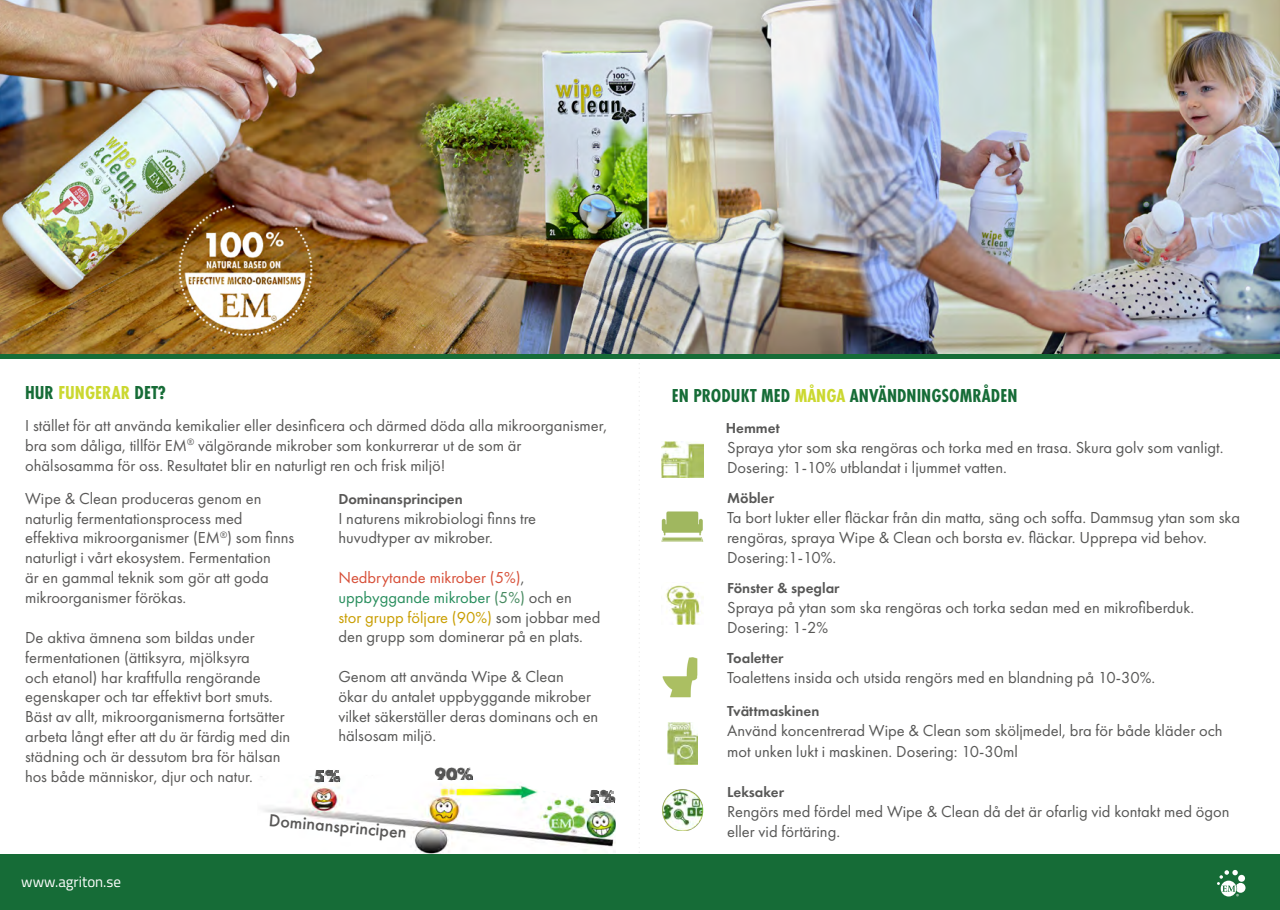
<style>
.page{position:relative;width:1280px;height:910px;background:#fff}
.page>*{position:absolute;margin:0;border:0;box-sizing:border-box;transform-origin:0 0}
.t1{font:700 19.5px "Futura PT Cond";color:#166c37}
.t2{font:700 19.5px "Futura PT Cond";color:#cbd830}
.t3{font:500 18px "Futura PT";color:#595857}
.t4{font:700 18px "Futura PT";color:#575756}
.t5{font:16.5px/19.8px "Futura PT";color:#575756}
.t6{font:16.5px/19.8px "Futura PT";color:#595857}
.t7{font:600 15px "Futura PT";color:#575756}
.t8{font:600 15px "Futura PT";color:#595857}
.t9{font:15px "Titillium";color:#fff}
.t10{font:700 9.3px "Minion Pro";color:#fff}
.s1{color:#166c37}
.s2{color:#d74f38}
.s3{color:#288e5d}
.s4{color:#45895f}
.s5{color:#c99e00}
.s6{color:#595857}
.s7{color:#cbd830}
</style>
<div class="page">
<svg style="left:638px;top:359px;width:2px;height:496px"></svg>
<div style="left:0;top:855px;width:1280px;height:55px;background:#166c37"></div>
<svg style="left:1217px;top:870px;width:28px;height:26px"></svg>
<svg style="left:0;top:353px;width:1280px;height:6px;background:#2a6e3e"></svg>
<img style="left:0;top:0;width:1280px;height:353px">
<img style="left:661px;top:441px;width:43px;height:37px">
<img style="left:661px;top:511px;width:43px;height:31px">
<img style="left:662px;top:657px;width:36px;height:40px">
<img style="left:665px;top:585px;width:39px;height:39px">
<img style="left:668px;top:723px;width:29px;height:41px">
<img style="left:662px;top:789px;width:42px;height:41px">
<img style="left:260px;top:775px;width:356px;height:79px">
<div style="left:314px;top:769px;width:26px;height:13px;background:#000;opacity:.75"></div>
<div style="left:435px;top:767px;width:37px;height:13px;background:#000;opacity:.75"></div>
<div style="left:590px;top:790px;width:25px;height:13px;background:#000;opacity:.75"></div>
<p class="t2" style="left:25px;top:381px;width:142px"><span class="s1">HUR</span> FUNGERAR <span class="s1">DET?</span></p>
<p class="t6" style="left:25px;top:415px;width:584px">I stället för att använda kemikalier eller desinficera och därmed döda alla mikroorganismer, bra som dåliga, tillför EM<sup>®</sup> välgörande mikrober som konkurrerar ut de som är ohälsosamma för oss. Resultatet blir en naturligt ren och frisk miljö!</p>
<p class="t6" style="left:25px;top:488px;width:271px">Wipe &amp; Clean produceras genom en naturlig fermentationsprocess med effektiva mikroorganismer (EM<sup>®</sup>) som finns naturligt i vårt ekosystem. Fermentation<br>är en gammal teknik som gör att goda mikroorganismer förökas.</p>
<p class="t6" style="left:25px;top:628px;width:267px">De aktiva ämnena som bildas under fermentationen (ättiksyra, mjölksyra<br>och etanol) har kraftfulla rengörande egenskaper och tar effektivt bort smuts.<br>Bäst av allt, mikroorganismerna fortsätter arbeta långt efter att du är färdig med din städning och är dessutom bra för hälsan hos både människor, djur och natur.</p>
<p class="t8" style="left:338px;top:489px;width:126px">Dominansprincipen</p>
<p class="t5" style="left:338px;top:508px;width:199px">I naturens mikrobiologi finns tre huvudtyper av mikrober.</p>
<p class="t5" style="left:338px;top:567px;width:263px"><span class="s2">Nedbrytande mikrober (5%)</span>, <span class="s3">uppbyggande mikrober</span> <span class="s4">(5%)</span> och en<br><span class="s5">stor grupp följare (90%)</span> som jobbar med den grupp som dominerar på en plats.</p>
<p class="t5" style="left:338px;top:666px;width:261px">Genom att använda Wipe &amp; Clean<br>ökar du antalet uppbyggande mikrober vilket säkerställer deras dominans och en hälsosam <span class="s6">miljö.</span></p>
<p class="t4" style="left:314px;top:764px;width:28px">5%</p>
<p class="t4" style="left:435px;top:762px;width:40px">90%</p>
<p class="t4" style="left:589px;top:785px;width:28px">5%</p>
<p class="t9" style="left:21px;top:871px;width:101px">www.agriton.se</p>
<p class="t3" style="left:270px;top:809px;width:139px;rotate:5deg">Dominansprincipen</p>
<p class="t1" style="left:672px;top:384px;width:347px">EN PRODUKT MED <span class="s7">MÅNGA</span> ANVÄNDNINGSOMRÅDEN</p>
<p class="t7" style="left:726px;top:419px;width:55px">Hemmet</p>
<p class="t5" style="left:727px;top:438px;width:498px">Spraya ytor som ska rengöras och torka med en trasa. Skura golv som vanligt.<br>Dosering: 1-10% utblandat i ljummet vatten.</p>
<p class="t7" style="left:727px;top:489px;width:48px">Möbler</p>
<p class="t5" style="left:727px;top:507px;width:515px">Ta bort lukter eller fläckar från din matta, säng och soffa. Dammsug ytan som ska rengöras, spraya Wipe &amp; Clean och borsta ev. fläckar. Upprepa vid behov.<br>Dosering:1-10%.</p>
<p class="t7" style="left:727px;top:578px;width:114px">Fönster &amp; speglar</p>
<p class="t5" style="left:727px;top:597px;width:469px">Spraya på ytan som ska rengöras och torka sedan med en mikrofiberduk.<br>Dosering: 1-2%</p>
<p class="t7" style="left:727px;top:648px;width:58px">Toaletter</p>
<p class="t5" style="left:727px;top:667px;width:430px">Toalettens insida och utsida rengörs med en blandning på 10-30%.</p>
<p class="t7" style="left:727px;top:701px;width:94px">Tvättmaskinen</p>
<p class="t5" style="left:727px;top:719px;width:497px;line-height:21.6px">Använd koncentrerad Wipe &amp; Clean som sköljmedel, bra för både kläder och mot unken lukt i maskinen. Dosering: 10-30ml</p>
<p class="t7" style="left:727px;top:782px;width:58px">Leksaker</p>
<p class="t5" style="left:727px;top:801px;width:504px">Rengörs med fördel med Wipe &amp; Clean då det är ofarlig vid kontakt med ögon eller vid förtäring.</p>
<p class="t10" style="left:1236px;top:890px;width:4px">®</p>
</div>
